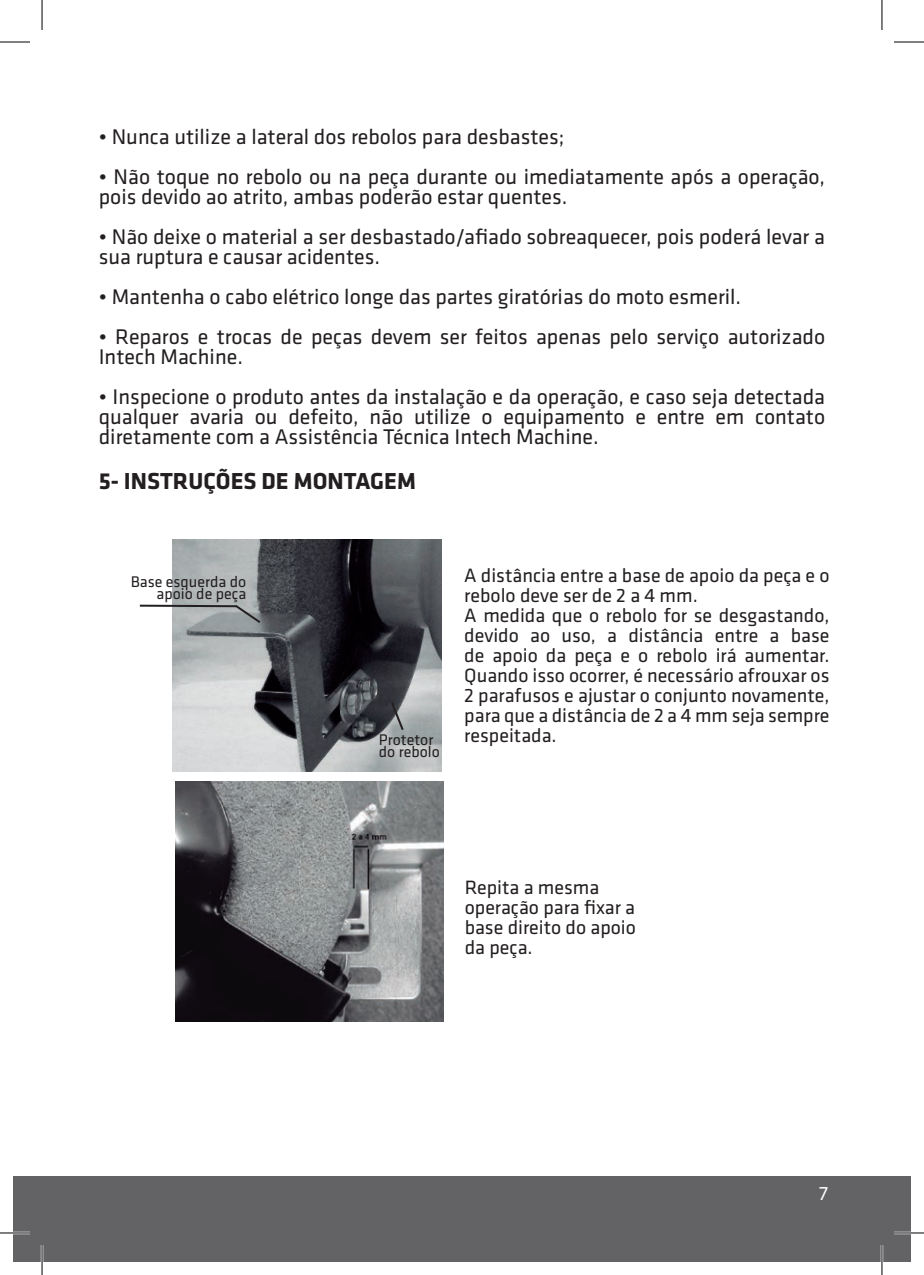
<style>
.page{position:relative;width:924px;height:1275px;background:#fff}
.page>*{position:absolute;margin:0;border:0;box-sizing:border-box;transform-origin:0 0}
.t1{font:700 24px "Klavika";color:#231f20}
.t2{font:22px/20px "Klavika";color:#231f20}
.t3{font:20px/20px "Klavika";color:#231f20}
.t4{font:20px "Klavika";color:#fff}
.t5{font:16px "Klavika";color:#231f20}
</style>
<div class="page">
<div style="left:14px;top:1176px;width:895px;height:85px;background:#636366"></div>
<img style="left:172px;top:539px;width:269px;height:233px">
<img style="left:175px;top:781px;width:268px;height:240px">
<hr style="left:140px;top:604px;width:96px;height:3px;background:#231f20">
<svg style="left:233px;top:603px;width:29px;height:22px"></svg>
<svg style="left:389px;top:700px;width:16px;height:32px"></svg>
<hr style="left:0;top:1231px;width:30px;height:3px;background:#fff">
<hr style="left:893px;top:1231px;width:30px;height:3px;background:#fff">
<hr style="left:41px;top:1245px;width:2px;height:30px;background:#fff">
<hr style="left:880px;top:1245px;width:2px;height:30px;background:#fff">
<hr style="left:0;top:42px;width:30px;height:1px;background:#000">
<hr style="left:893px;top:42px;width:30px;height:1px;background:#000">
<hr style="left:0;top:1232px;width:30px;height:1px;background:#000">
<hr style="left:893px;top:1232px;width:30px;height:1px;background:#000">
<hr style="left:42px;top:0;width:1px;height:30px;background:#000">
<hr style="left:42px;top:1245px;width:1px;height:30px;background:#000">
<hr style="left:881px;top:0;width:1px;height:30px;background:#000">
<hr style="left:881px;top:1245px;width:1px;height:30px;background:#000">
<p class="t2" style="left:99px;top:127px;width:467px">• Nunca utilize a lateral dos rebolos para desbastes;</p>
<p class="t2" style="left:99px;top:167px;width:727px">• Não toque no rebolo ou na peça durante ou imediatamente após a operação, pois devido ao atrito, ambas poderão estar quentes.</p>
<p class="t2" style="left:99px;top:227px;width:727px">• Não deixe o material a ser desbastado/afiado sobreaquecer, pois poderá levar a sua ruptura e causar acidentes.</p>
<p class="t2" style="left:99px;top:287px;width:643px">• Mantenha o cabo elétrico longe das partes giratórias do moto esmeril.</p>
<p class="t2" style="left:99px;top:327px;width:727px">• Reparos e trocas de peças devem ser feitos apenas pelo serviço autorizado<br>Intech Machine.</p>
<p class="t2" style="left:99px;top:387px;width:727px;text-align:justify">• Inspecione o produto antes da instalação e da operação, e caso seja detectada qualquer avaria ou defeito, não utilize o equipamento e entre em contato diretamente com a Assistência Técnica Intech Machine.</p>
<p class="t1" style="left:99px;top:468px;width:318px">5- INSTRUÇÕES DE MONTAGEM</p>
<p class="t5" style="left:131px;top:573px;width:117px">Base esquerda do</p>
<p class="t5" style="left:156px;top:585px;width:91px">apoio de peça</p>
<p class="t5" style="left:378px;top:731px;width:56px">Protetor</p>
<p class="t5" style="left:378px;top:743px;width:62px">do rebolo</p>
<p class="t3" style="left:464px;top:565px;width:366px">A distância entre a base de apoio da peça e o rebolo deve ser de 2 a 4 mm.</p>
<p class="t3" style="left:464px;top:605px;width:366px;text-align:justify">A medida que o rebolo for se desgastando, devido ao uso, a distância entre a base de apoio da peça e o rebolo irá aumentar.<br>Quando isso ocorrer, é necessário afrouxar os 2 parafusos e ajustar o conjunto novamente, para que a distância de 2 a 4 mm seja sempre respeitada.</p>
<p class="t3" style="left:464px;top:877px;width:173px">Repita a mesma operação para fixar a base direito do apoio da peça.</p>
<p class="t4" style="left:818px;top:1183px;width:10px">7</p>
</div>
